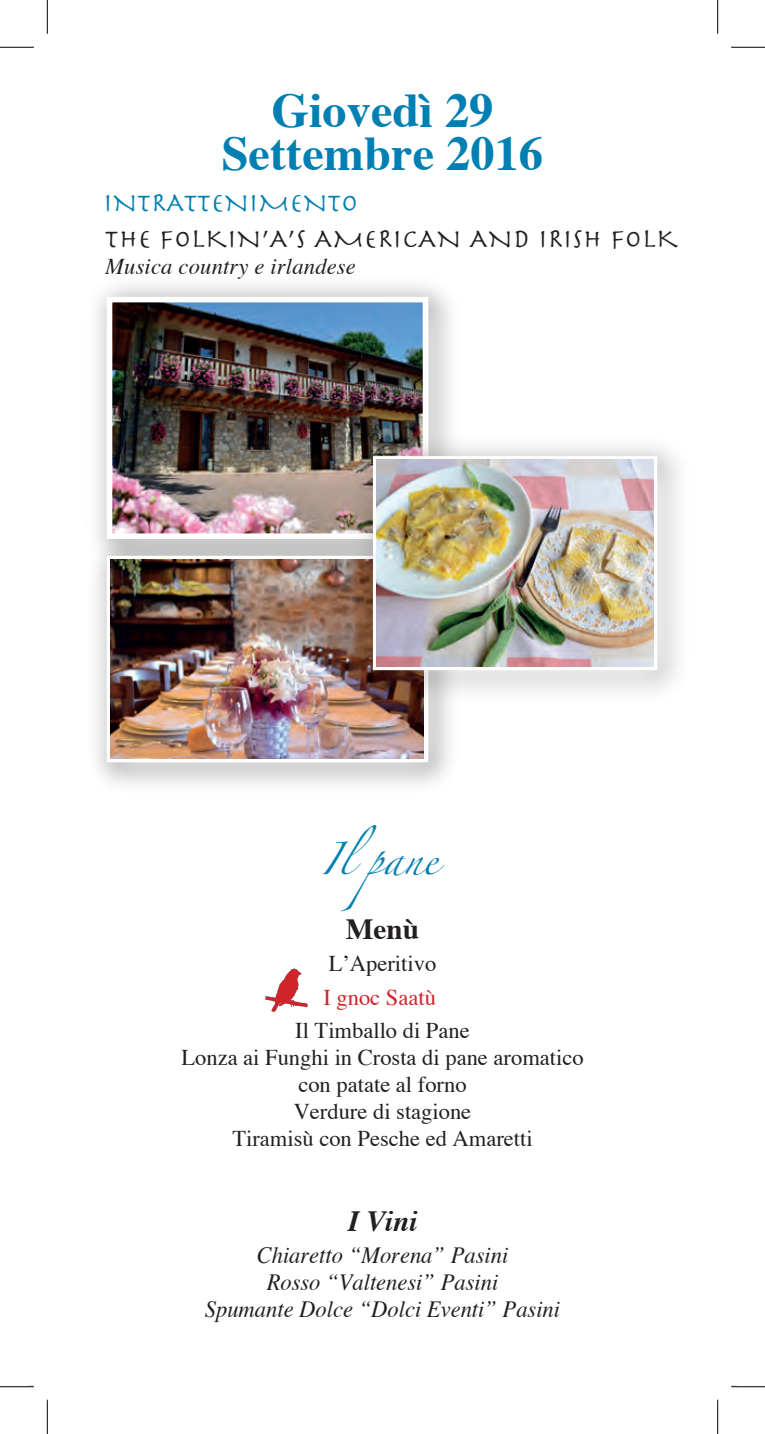
<style>
.page{position:relative;width:765px;height:1434px;background:#fff}
.page>*{position:absolute;margin:0;border:0;box-sizing:border-box;transform-origin:0 0}
.t1{font:700 48.38px/42.8px "Times";color:#007fb2;text-align:center}
.t2{font:29.25px "Zapfino";color:#007fb2}
.t3{font:italic 700 29.25px "Times";color:#231f20}
.t4{font:700 29.25px "Times";color:#231f20}
.t5{font:27px "Herculanum";letter-spacing:.01em;color:#231f20}
.t6{font:27px "Herculanum";color:#007fb2}
.t7{font:italic 23.18px/27px "Times";color:#231f20;text-align:center}
.t8{font:22.5px/27px "Times";color:#231f20;text-align:center}
.t9{font:italic 22.5px "Times";letter-spacing:.01em;color:#231f20}
.t10{font:22.5px "Times";color:#d1232a}
</style>
<div class="page">
<svg style="left:265px;top:969px;width:43px;height:43px"></svg>
<img style="left:97px;top:285px;width:353px;height:244px">
<img style="left:107px;top:297px;width:321px;height:232px">
<img style="left:96px;top:529px;width:354px;height:256px">
<svg style="left:107px;top:556px;width:321px;height:206px"></svg>
<img style="left:111px;top:559px;width:313px;height:200px">
<img style="left:344px;top:428px;width:334px;height:283px">
<svg style="left:373px;top:456px;width:284px;height:214px"></svg>
<img style="left:376px;top:460px;width:277px;height:207px">
<hr style="left:0;top:47px;width:34px;height:1px;background:#000">
<hr style="left:730px;top:47px;width:34px;height:1px;background:#000">
<hr style="left:0;top:1386px;width:34px;height:1px;background:#000">
<hr style="left:730px;top:1386px;width:34px;height:1px;background:#000">
<hr style="left:47px;top:0;width:1px;height:34px;background:#000">
<hr style="left:47px;top:1400px;width:1px;height:34px;background:#000">
<hr style="left:717px;top:0;width:1px;height:34px;background:#000">
<hr style="left:717px;top:1400px;width:1px;height:34px;background:#000">
<h1 class="t1" style="left:221px;top:85px;width:323px">Giovedì 29<br>Settembre 2016</h1>
<p class="t6" style="left:103px;top:186px;width:256px">INTRATTENIMENTO</p>
<p class="t5" style="left:105px;top:221px;width:573px">THE FOLKIN’A’S AMERICAN AND IRISH FOLK</p>
<p class="t9" style="left:105px;top:247px;width:252px">Musica country e irlandese</p>
<h2 class="t2" style="left:320px;top:847px;width:118px">Ilpane</h2>
<h2 class="t4" style="left:346px;top:901px;width:75px">Menù</h2>
<p class="t8" style="left:328px;top:948px;width:109px">L’Aperitivo</p>
<p class="t10" style="left:323px;top:976px;width:114px">I gnoc Saatù</p>
<p class="t8" style="left:181px;top:1015px;width:403px">Il Timballo di Pane<br>Lonza ai Funghi in Crosta di pane aromatico con patate al forno<br>Verdure di stagione<br>Tiramisù con Pesche ed Amaretti</p>
<h2 class="t3" style="left:348px;top:1194px;width:71px">I Vini</h2>
<p class="t7" style="left:205px;top:1240px;width:356px">Chiaretto “Morena” Pasini<br>Rosso “Valtenesi” Pasini<br>Spumante Dolce “Dolci Eventi” Pasini</p>
</div>
